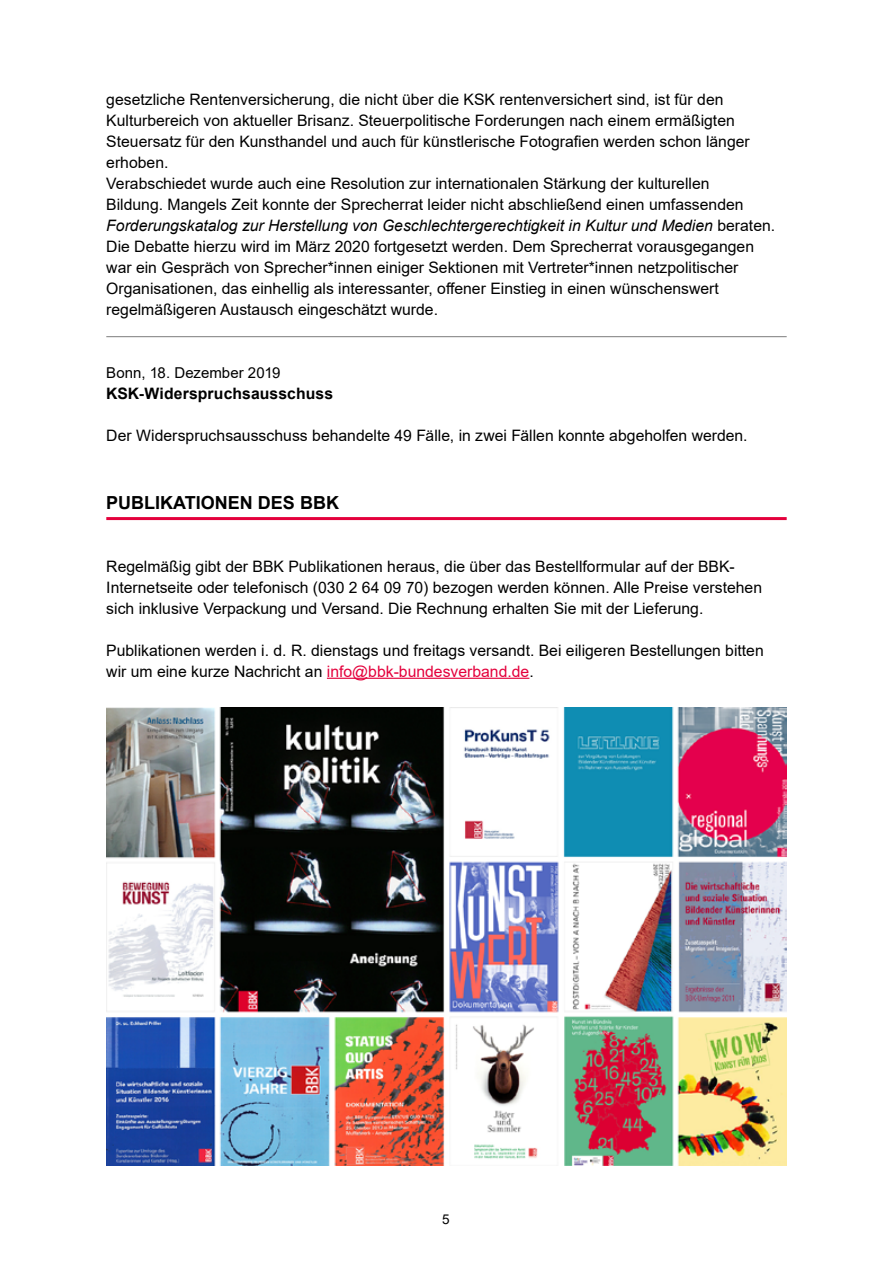
<style>
.page{position:relative;width:893px;height:1263px;background:#fff}
.page>*{position:absolute;margin:0;border:0;box-sizing:border-box;transform-origin:0 0}
.t1{font:700 18px "Arial";color:#000}
.t2{font:15.75px/21px "Arial";color:#000}
.t3{font:700 15.75px "Arial";letter-spacing:.005em;color:#000}
.t4{font:15px "Arial";color:#000}
.t5{font:13.5px "Arial";color:#000}
.s1{font-style:italic}
.s2{color:#e4003c}
</style>
<div class="page">
<hr style="left:106px;top:336px;width:681px;height:1px;background:#7c7c7c">
<hr style="left:106px;top:517px;width:681px;height:3px;background:#e4003c">
<hr style="left:327px;top:678px;width:202px;height:1px;background:#e4003c">
<img style="left:106px;top:708px;width:681px;height:457px">
<p class="t2" style="left:106px;top:89px;width:670px">gesetzliche Rentenversicherung, die nicht über die KSK rentenversichert sind, ist für den Kulturbereich von aktueller Brisanz. Steuerpolitische Forderungen nach einem ermäßigten Steuersatz für den Kunsthandel und auch für künstlerische Fotografien werden schon länger erhoben.<br>Verabschiedet wurde auch eine Resolution zur internationalen Stärkung der kulturellen<br>Bildung. Mangels Zeit konnte der Sprecherrat leider nicht abschließend einen umfassenden <span class="s1">Forderungskatalog zur Herstellung von Geschlechtergerechtigkeit in Kultur und Medien</span> beraten.<br>Die Debatte hierzu wird im März 2020 fortgesetzt werden. Dem Sprecherrat vorausgegangen war ein Gespräch von Sprecher*innen einiger Sektionen mit Vertreter*innen netzpolitischer Organisationen, das einhellig als interessanter, offener Einstieg in einen wünschenswert regelmäßigeren Austausch eingeschätzt wurde.</p>
<p class="t4" style="left:106px;top:362px;width:176px">Bonn, 18. Dezember 2019</p>
<p class="t3" style="left:106px;top:382px;width:228px">KSK-Widerspruchsausschuss</p>
<p class="t2" style="left:106px;top:425px;width:643px">Der Widerspruchsausschuss behandelte 49 Fälle, in zwei Fällen konnte abgeholfen werden.</p>
<p class="t1" style="left:106px;top:490px;width:234px">PUBLIKATIONEN DES BBK</p>
<p class="t2" style="left:106px;top:555px;width:657px">Regelmäßig gibt der BBK Publikationen heraus, die über das Bestellformular auf der BBK-<br>Internetseite oder telefonisch (030 2 64 09 70) bezogen werden können. Alle Preise verstehen sich inklusive Verpackung und Versand. Die Rechnung erhalten Sie mit der Lieferung.</p>
<p class="t2" style="left:106px;top:639px;width:659px">Publikationen werden i. d. R. dienstags und freitags versandt. Bei eiligeren Bestellungen bitten wir um eine kurze Nachricht an <span class="s2">info@bbk-bundesverband.de</span>.</p>
<p class="t5" style="left:442px;top:1210px;width:9px">5</p>
</div>
